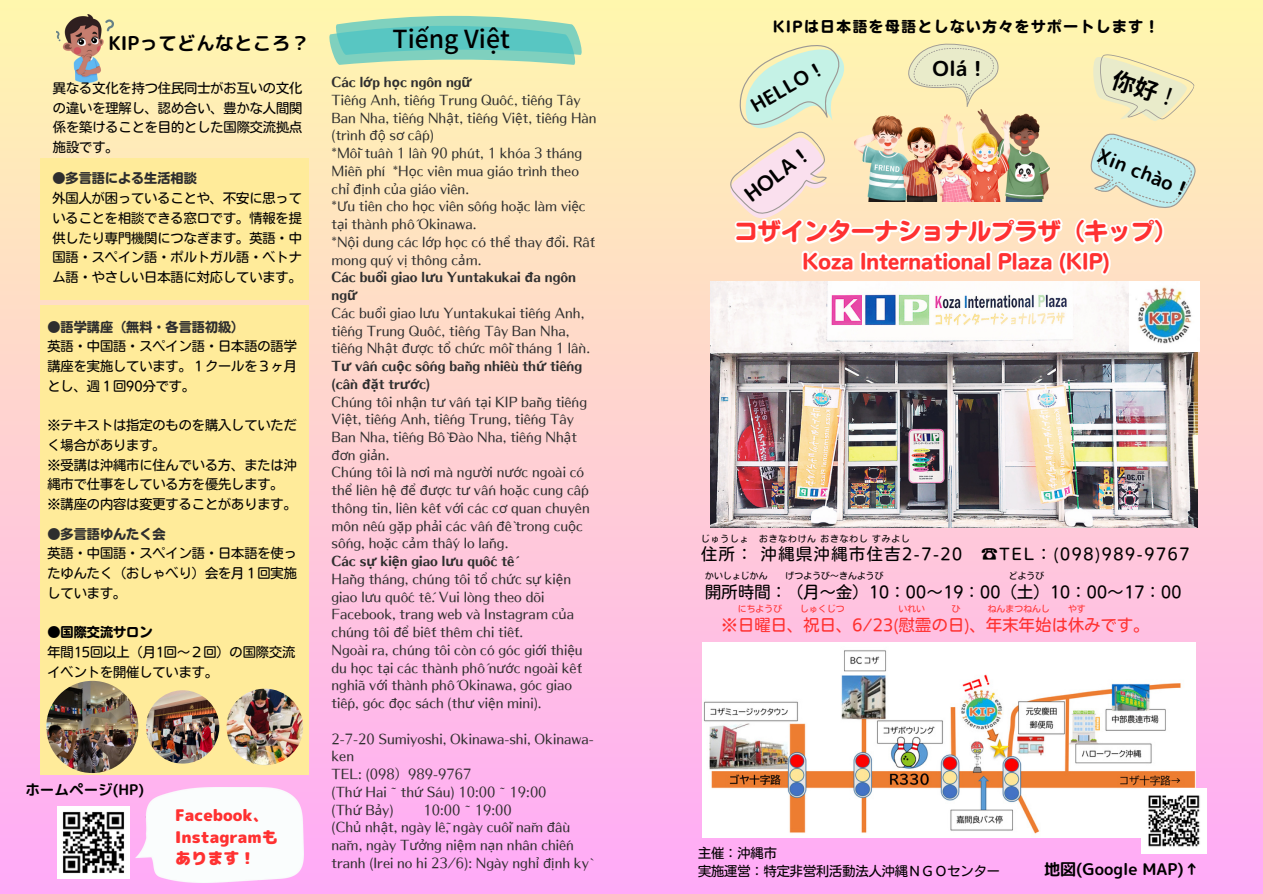
<style>
.page{position:relative;width:1263px;height:894px;background:#fff}
.page>*{position:absolute;margin:0;border:0;box-sizing:border-box;transform-origin:0 0}
.t1{font:500 24.75px "Noto Sans JP";color:#000}
.t2{font:23.4px "Nud Motoya Maru Std W6";color:#ff3131}
.t3{font:20.55px "rounded mplus 1 p bold";color:#000}
.t4{font:20.4px "Nud Motoya Maru Std W6";color:#ff3131}
.t5{font:19.2px "rounded mplus 1 p bold";color:#000}
.t6{font:18.9px "rounded mplus 1 p bold";color:#000}
.t7{font:16.05px "Nud Motoya Maru Std W3";letter-spacing:.1em;color:#000}
.t8{font:16.05px "Nud Motoya Maru Std W3";letter-spacing:.02em;color:#000}
.t9{font:16.05px "Nud Motoya Maru Std W3";letter-spacing:.02em;color:#ff3131}
.t10{font:16.05px "rounded mplus 1 p black";color:#ff3131}
.t11{font:16.05px "rounded mplus 1 p bold";color:#000}
.t12{font:14.55px "Nud Motoya Maru Std W6";letter-spacing:.11em;color:#000}
.t13{font:14.55px "rounded mplus 1 p bold";color:#000}
.t14{font:13.35px/17.7px "Nud Motoya Aporo Std W3";color:#2e2e2e}
.t15{font:13.35px/17.7px "Nud Motoya Aporo Std W5";color:#2e2e2e}
.t16{font:13.2px/19.6px "Nud Motoya Maru Std W3";color:#000}
.t17{font:13.2px "Nud Motoya Maru Std W6";color:#2e2e2e}
.t18{font:13.2px "Nud Motoya Maru Std W6";color:#000}
.t19{font:8.7px "Nud Motoya Maru Std W3";letter-spacing:.1em;color:#000}
.t20{font:8.7px "Nud Motoya Maru Std W3";letter-spacing:.02em;color:#ff3131}
.t21{font:8.7px "Nud Motoya Maru Std W3";letter-spacing:.02em;color:#000}
.s1{font-family:"Noto Sans";font-weight:700}
.s2{font-family:"Noto Sans"}
</style>
<div class="page">
<div style="left:0;top:0;width:1263px;height:893px;background:linear-gradient(to bottom,#fff7ad,#ffaaf8)"></div>
<svg style="left:326px;top:16px;width:259px;height:49px;background:#85d2bd"></svg>
<img style="left:710px;top:281px;width:487px;height:246px">
<img style="left:56px;top:14px;width:57px;height:69px">
<svg style="left:731px;top:112px;width:436px;height:252px"></svg>
<svg style="left:798px;top:247px;width:315px;height:32px"></svg>
<svg style="left:721px;top:28px;width:147px;height:206px;background:#f1eac9"></svg>
<svg style="left:901px;top:43px;width:99px;height:64px;background:#eee8bc"></svg>
<img style="left:854px;top:109px;width:195px;height:92px">
<img style="left:1130px;top:281px;width:69px;height:70px">
<img style="left:702px;top:642px;width:494px;height:195px">
<img style="left:1141px;top:788px;width:65px;height:65px">
<img style="left:135px;top:786px;width:168px;height:96px">
<div style="left:40px;top:305px;width:269px;height:469px;background:#ffeb9a"></div>
<div style="left:40px;top:158px;width:269px;height:142px;background:#ffeb9a"></div>
<img style="left:57px;top:806px;width:72px;height:72px">
<img style="left:46px;top:680px;width:92px;height:92px;border-radius:50%">
<img style="left:227px;top:688px;width:76px;height:77px;border-radius:50%">
<img style="left:146px;top:690px;width:73px;height:73px;border-radius:50%">
<svg style="left:1075px;top:49px;width:125px;height:173px;background:#e9e8c5"></svg>
<p class="t6" style="left:108px;top:30px;width:203px">KIPってどんなところ？</p>
<p class="t16" style="left:53px;top:78px;width:251px;text-align:justify">異なる文化を持つ住民同士がお互いの文化の違いを理解し、認め合い、豊かな人間関係を築けることを目的とした国際交流拠点施設です。</p>
<p class="t17" style="left:52px;top:172px;width:146px">●多言語による生活相談</p>
<p class="t16" style="left:52px;top:188px;width:251px;text-align:justify">外国人が困っていることや、不安に思っていることを相談できる窓口です。情報を提供したり専門機関につなぎます。英語・中国語・スペイン語・ポルトガル語・ベトナム語・やさしい日本語に対応しています。</p>
<p class="t17" style="left:47px;top:320px;width:198px">●語学講座（無料・各言語初級）</p>
<p class="t16" style="left:47px;top:336px;width:251px">英語・中国語・スペイン語・日本語の語学講座を実施しています。１クールを３ヶ月とし、週１回90分です。</p>
<p class="t16" style="left:47px;top:415px;width:251px">※テキストは指定のものを購入していただく場合があります。</p>
<p class="t16" style="left:47px;top:454px;width:251px">※受講は沖縄市に住んでいる方、または沖縄市で仕事をしている方を優先します。</p>
<p class="t16" style="left:47px;top:494px;width:251px">※講座の内容は変更することがあります。</p>
<p class="t17" style="left:47px;top:527px;width:120px">●多言語ゆんたく会</p>
<p class="t16" style="left:47px;top:543px;width:251px;text-align:justify">英語・中国語・スペイン語・日本語を使ったゆんたく（おしゃべり）会を月１回実施しています。</p>
<p class="t18" style="left:47px;top:625px;width:107px">●国際交流サロン</p>
<p class="t16" style="left:47px;top:641px;width:249px">年間15回以上（月 1回～２回）の国際交流イベントを開催しています。</p>
<p class="t13" style="left:25px;top:779px;width:120px">ホームページ(HP)</p>
<p class="t10" style="left:175px;top:803px;width:95px">Facebook、</p>
<p class="t10" style="left:175px;top:825px;width:104px">Instagramも</p>
<p class="t10" style="left:175px;top:846px;width:82px">あります！</p>
<p class="t1" style="left:393px;top:20px;width:119px">Tiếng Việt</p>
<p class="t15" style="left:332px;top:73px;width:142px">Các l<span class="s1">ớ</span>p h<span class="s1">ọ</span>c ngôn ng<span class="s1">ữ</span></p>
<p class="t14" style="left:332px;top:91px;width:267px">Tiếng Anh, tiếng Trung Quốc, tiếng Tây<br>Ban Nha, tiếng Nh<span class="s2">ậ</span>t, tiếng Vi<span class="s2">ệ</span>t, tiếng Hàn (trình <span class="s2">độ</span> s<span class="s2">ơ</span> cấp)</p>
<p class="t14" style="left:332px;top:144px;width:252px">*Mỗi tuần 1 lần 90 phút, 1 khóa 3 tháng<br>Miễn phí *H<span class="s2">ọ</span>c viên mua giáo trình theo ch<span class="s2">ỉ đị</span>nh c<span class="s2">ủ</span>a giáo viên.</p>
<p class="t14" style="left:332px;top:197px;width:256px">*<span class="s2">Ư</span>u tiên cho h<span class="s2">ọ</span>c viên sống ho<span class="s2">ặ</span>c làm vi<span class="s2">ệ</span>c t<span class="s2">ạ</span>i thành phố Okinawa.</p>
<p class="t14" style="left:332px;top:233px;width:265px">*N<span class="s2">ộ</span>i dung các l<span class="s2">ớ</span>p h<span class="s2">ọ</span>c có th<span class="s2">ể</span> thay <span class="s2">đổ</span>i. Rất mong quý v<span class="s2">ị</span> thông c<span class="s2">ả</span>m.</p>
<p class="t15" style="left:332px;top:268px;width:246px">Các bu<span class="s1">ổ</span>i giao l<span class="s1">ư</span>u Yuntakukai <span class="s1">đ</span>a ngôn ng<span class="s1">ữ</span></p>
<p class="t14" style="left:332px;top:304px;width:260px">Các bu<span class="s2">ổ</span>i giao l<span class="s2">ư</span>u Yuntakukai tiếng Anh, tiếng Trung Quốc, tiếng Tây Ban Nha, tiếng Nh<span class="s2">ậ</span>t <span class="s2">đượ</span>c t<span class="s2">ổ</span> ch<span class="s2">ứ</span>c mỗi tháng 1 lần.</p>
<p class="t15" style="left:332px;top:357px;width:252px">T<span class="s1">ư</span> vấn cu<span class="s1">ộ</span>c sống bằng nhiều th<span class="s1">ứ</span> tiếng (cần <span class="s1">đặ</span>t tr<span class="s1">ướ</span>c)</p>
<p class="t14" style="left:332px;top:392px;width:257px">Chúng tôi nh<span class="s2">ậ</span>n t<span class="s2">ư</span> vấn t<span class="s2">ạ</span>i KIP bằng tiếng<br>Vi<span class="s2">ệ</span>t, tiếng Anh, tiếng Trung, tiếng Tây<br>Ban Nha, tiếng Bồ <span class="s2">Đ</span>ào Nha, tiếng Nh<span class="s2">ậ</span>t <span class="s2">đơ</span>n gi<span class="s2">ả</span>n.</p>
<p class="t14" style="left:332px;top:463px;width:260px">Chúng tôi là n<span class="s2">ơ</span>i mà ng<span class="s2">ườ</span>i n<span class="s2">ướ</span>c ngoài có th<span class="s2">ể</span> liên h<span class="s2">ệ để đượ</span>c t<span class="s2">ư</span> vấn ho<span class="s2">ặ</span>c cung cấp thông tin, liên kết v<span class="s2">ớ</span>i các c<span class="s2">ơ</span> quan chuyên môn nếu g<span class="s2">ặ</span>p ph<span class="s2">ả</span>i các vấn <span class="s2">đ</span>ề trong cu<span class="s2">ộ</span>c sống, ho<span class="s2">ặ</span>c c<span class="s2">ả</span>m thấy lo lắng.</p>
<p class="t15" style="left:332px;top:552px;width:184px">Các s<span class="s1">ự</span> ki<span class="s1">ệ</span>n giao l<span class="s1">ư</span>u quốc tế</p>
<p class="t14" style="left:332px;top:570px;width:244px">Hằng tháng, chúng tôi t<span class="s2">ổ</span> ch<span class="s2">ứ</span>c s<span class="s2">ự</span> ki<span class="s2">ệ</span>n giao l<span class="s2">ư</span>u quốc tế. Vui lòng theo dõi Facebook, trang web và Instagram c<span class="s2">ủ</span>a chúng tôi <span class="s2">để</span> biết thêm chi tiết.</p>
<p class="t14" style="left:332px;top:640px;width:253px">Ngoài ra, chúng tôi còn có góc gi<span class="s2">ớ</span>i thi<span class="s2">ệ</span>u du h<span class="s2">ọ</span>c t<span class="s2">ạ</span>i các thành phố n<span class="s2">ướ</span>c ngoài kết nghĩa v<span class="s2">ớ</span>i thành phố Okinawa, góc giao tiếp, góc <span class="s2">đọ</span>c sách (th<span class="s2">ư</span> vi<span class="s2">ệ</span>n mini).</p>
<p class="t14" style="left:332px;top:729px;width:264px">2-7-20 Sumiyoshi, Okinawa-shi, Okinawa&shy;ken</p>
<p class="t14" style="left:332px;top:765px;width:141px">TEL: (098）989-9767</p>
<p class="t14" style="left:332px;top:782px;width:217px">(Th<span class="s2">ứ</span> Hai ~ th<span class="s2">ứ</span> Sáu) 10:00 ~ 19:00</p>
<p class="t14" style="left:332px;top:800px;width:64px">(Th<span class="s2">ứ</span> B<span class="s2">ả</span>y)</p>
<p class="t14" style="left:424px;top:800px;width:90px">10:00 ~ 19:00</p>
<p class="t14" style="left:332px;top:818px;width:258px">(Ch<span class="s2">ủ</span> nh<span class="s2">ậ</span>t, ngày lễ, ngày cuối năm <span class="s2">đ</span>ầu năm, ngày T<span class="s2">ưở</span>ng ni<span class="s2">ệ</span>m n<span class="s2">ạ</span>n nhân chiến tranh (Irei no hi 23/6): Ngày ngh<span class="s2">ỉ đị</span>nh kỳ</p>
<p class="t12" style="left:773px;top:19px;width:388px">KIPは日本語を母語としない方々をサポートします！</p>
<p class="t5" style="left:746px;top:95px;width:85px;rotate:-30deg">HELLO！</p>
<p class="t3" style="left:738px;top:185px;width:80px;rotate:-37deg">HOLA！</p>
<p class="t5" style="left:1104px;top:142px;width:100px;rotate:22deg">Xin chào！</p>
<p class="t3" style="left:933px;top:54px;width:57px">Olá！</p>
<p class="t2" style="left:734px;top:220px;width:445px">コザインターナショナルプラザ（キップ）</p>
<p class="t4" style="left:802px;top:251px;width:309px">Koza International Plaza (KIP)</p>
<p class="t19" style="left:701px;top:534px;width:210px">じゅうしょ おきなわけんおきなわしすみよし</p>
<p class="t7" style="left:701px;top:546px;width:490px">住所：沖縄県沖縄市住吉2-7-20 ☎TEL：(098)989-9767</p>
<p class="t21" style="left:705px;top:571px;width:64px">かいしょじかん</p>
<p class="t21" style="left:786px;top:571px;width:100px">げつようび～きんようび</p>
<p class="t19" style="left:1009px;top:571px;width:37px">どようび</p>
<p class="t8" style="left:705px;top:584px;width:478px">開所時間：（月～金）10：00～19：00（土）10：00～17：00</p>
<p class="t20" style="left:738px;top:604px;width:46px">にちようび</p>
<p class="t20" style="left:800px;top:604px;width:46px">しゅくじつ</p>
<p class="t20" style="left:898px;top:604px;width:28px">いれい</p>
<p class="t20" style="left:952px;top:604px;width:10px">ひ</p>
<p class="t20" style="left:988px;top:604px;width:64px">ねんまつねんし</p>
<p class="t20" style="left:1068px;top:604px;width:19px">やす</p>
<p class="t9" style="left:722px;top:616px;width:429px">※日曜日、祝日、6/23(慰霊の日 )、年末年始は休みです。</p>
<p class="t16" style="left:698px;top:843px;width:80px">主催：沖縄市</p>
<p class="t16" style="left:698px;top:860px;width:303px">実施運営：特定非営利活動法人沖縄ＮＧＯセンター</p>
<p class="t11" style="left:1044px;top:857px;width:157px">地図(Google MAP)↑</p>
</div>
